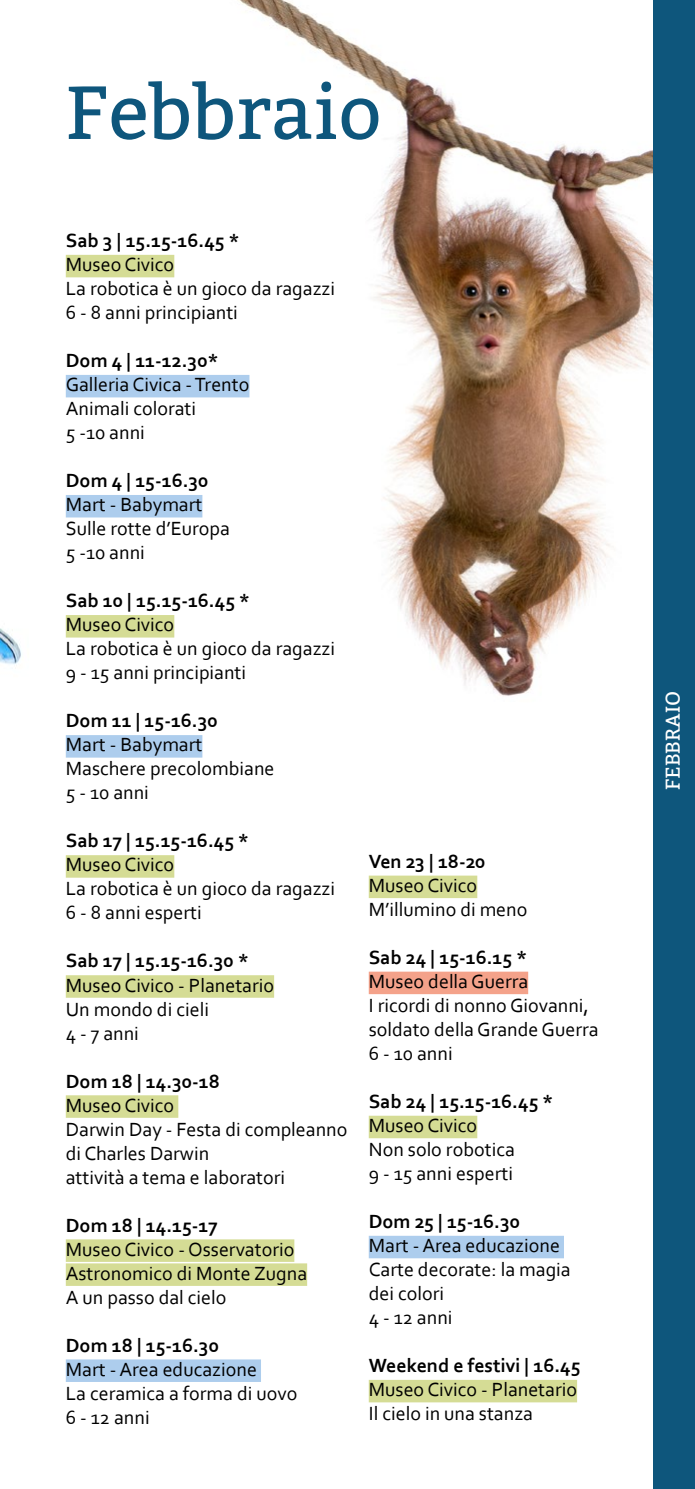
<style>
.page{position:relative;width:695px;height:1489px;background:#fff}
.page>*{position:absolute;margin:0;border:0;box-sizing:border-box;transform-origin:0 0}
.t1{font:75px "Bitter";color:#0e567c}
.t2{font:20px/24px "Corbel";color:#000}
.t3{font:700 20px "Corbel";color:#000}
.t4{font:20px "Bitter";color:#fff}
</style>
<div class="page">
<img style="left:205px;top:0;width:448px;height:696px">
<img style="left:0;top:254px;width:98px;height:744px">
<div style="left:66px;top:255px;width:108px;height:22px;background:#d5dc95"></div>
<div style="left:66px;top:375px;width:183px;height:22px;background:#adcded"></div>
<div style="left:66px;top:495px;width:136px;height:22px;background:#adcded"></div>
<div style="left:66px;top:615px;width:108px;height:22px;background:#d5dc95"></div>
<div style="left:66px;top:735px;width:136px;height:22px;background:#adcded"></div>
<div style="left:66px;top:855px;width:108px;height:22px;background:#d5dc95"></div>
<div style="left:66px;top:975px;width:208px;height:22px;background:#d5dc95"></div>
<div style="left:66px;top:1095px;width:112px;height:22px;background:#d5dc95"></div>
<div style="left:66px;top:1239px;width:228px;height:22px;background:#d5dc95"></div>
<div style="left:66px;top:1263px;width:241px;height:22px;background:#d5dc95"></div>
<div style="left:66px;top:1359px;width:195px;height:22px;background:#adcded"></div>
<div style="left:653px;top:0;width:41px;height:1488px;background:#0e567c"></div>
<div style="left:369px;top:875px;width:108px;height:23px;background:#d5dc95"></div>
<div style="left:369px;top:971px;width:159px;height:23px;background:#f4a28a"></div>
<div style="left:369px;top:1115px;width:108px;height:23px;background:#d5dc95"></div>
<div style="left:369px;top:1235px;width:195px;height:23px;background:#adcded"></div>
<div style="left:369px;top:1379px;width:208px;height:23px;background:#d5dc95"></div>
<h1 class="t1" style="left:66px;top:69px;width:317px">Febbraio</h1>
<p class="t3" style="left:66px;top:228px;width:175px">Sab 3 | 15.15-16.45 *</p>
<p class="t2" style="left:66px;top:252px;width:271px">Museo Civico<br>La robotica è un gioco da ragazzi<br>6 - 8 anni principianti</p>
<p class="t3" style="left:66px;top:348px;width:154px">Dom 4 | 11-12.30*</p>
<p class="t2" style="left:66px;top:372px;width:185px">Galleria Civica - Trento<br>Animali colorati<br>5 -10 anni</p>
<p class="t3" style="left:66px;top:468px;width:144px">Dom 4 | 15-16.30</p>
<p class="t2" style="left:66px;top:492px;width:166px">Mart - Babymart<br>Sulle rotte d’Europa<br>5 -10 anni</p>
<p class="t3" style="left:66px;top:588px;width:185px">Sab 10 | 15.15-16.45 *</p>
<p class="t2" style="left:66px;top:612px;width:271px">Museo Civico<br>La robotica è un gioco da ragazzi<br>9 - 15 anni principianti</p>
<p class="t3" style="left:66px;top:708px;width:153px">Dom 11 | 15-16.30</p>
<p class="t2" style="left:66px;top:732px;width:210px">Mart - Babymart<br>Maschere precolombiane<br>5 - 10 anni</p>
<p class="t3" style="left:66px;top:828px;width:184px">Sab 17 | 15.15-16.45 *</p>
<p class="t2" style="left:66px;top:852px;width:271px">Museo Civico<br>La robotica è un gioco da ragazzi<br>6 - 8 anni esperti</p>
<p class="t3" style="left:66px;top:948px;width:184px">Sab 17 | 15.15-16.30 *</p>
<p class="t2" style="left:66px;top:972px;width:210px">Museo Civico - Planetario<br>Un mondo di cieli<br>4 - 7 anni</p>
<p class="t3" style="left:66px;top:1068px;width:156px">Dom 18 | 14.30-18</p>
<p class="t2" style="left:66px;top:1092px;width:283px">Museo Civico<br>Darwin Day - Festa di compleanno di Charles Darwin<br>attività a tema e laboratori</p>
<p class="t3" style="left:66px;top:1212px;width:153px">Dom 18 | 14.15-17</p>
<p class="t2" style="left:66px;top:1236px;width:243px">Museo Civico - Osservatorio<br>Astronomico di Monte Zugna<br>A un passo dal cielo</p>
<p class="t3" style="left:66px;top:1332px;width:155px">Dom 18 | 15-16.30</p>
<p class="t2" style="left:66px;top:1356px;width:233px">Mart - Area educazione<br>La ceramica a forma di uovo<br>6 - 12 anni</p>
<p class="t3" style="left:369px;top:848px;width:118px">Ven 23 | 18-20</p>
<p class="t2" style="left:369px;top:872px;width:160px">Museo Civico<br>M’illumino di meno</p>
<p class="t3" style="left:369px;top:944px;width:160px">Sab 24 | 15-16.15 *</p>
<p class="t2" style="left:369px;top:968px;width:231px">Museo della Guerra<br>I ricordi di nonno Giovanni, soldato della Grande Guerra<br>6 - 10 anni</p>
<p class="t3" style="left:369px;top:1088px;width:186px">Sab 24 | 15.15-16.45 *</p>
<p class="t2" style="left:369px;top:1112px;width:148px">Museo Civico<br>Non solo robotica<br>9 - 15 anni esperti</p>
<p class="t3" style="left:369px;top:1208px;width:153px">Dom 25 | 15-16.30</p>
<p class="t2" style="left:369px;top:1232px;width:203px">Mart - Area educazione<br>Carte decorate: la magia dei colori<br>4 - 12 anni</p>
<p class="t3" style="left:369px;top:1352px;width:213px">Weekend e festivi | 16.45</p>
<p class="t2" style="left:369px;top:1376px;width:210px">Museo Civico - Planetario<br>Il cielo in una stanza</p>
<p class="t4" style="left:661px;top:790px;width:100px;rotate:-90deg">FEBBRAIO</p>
</div>
